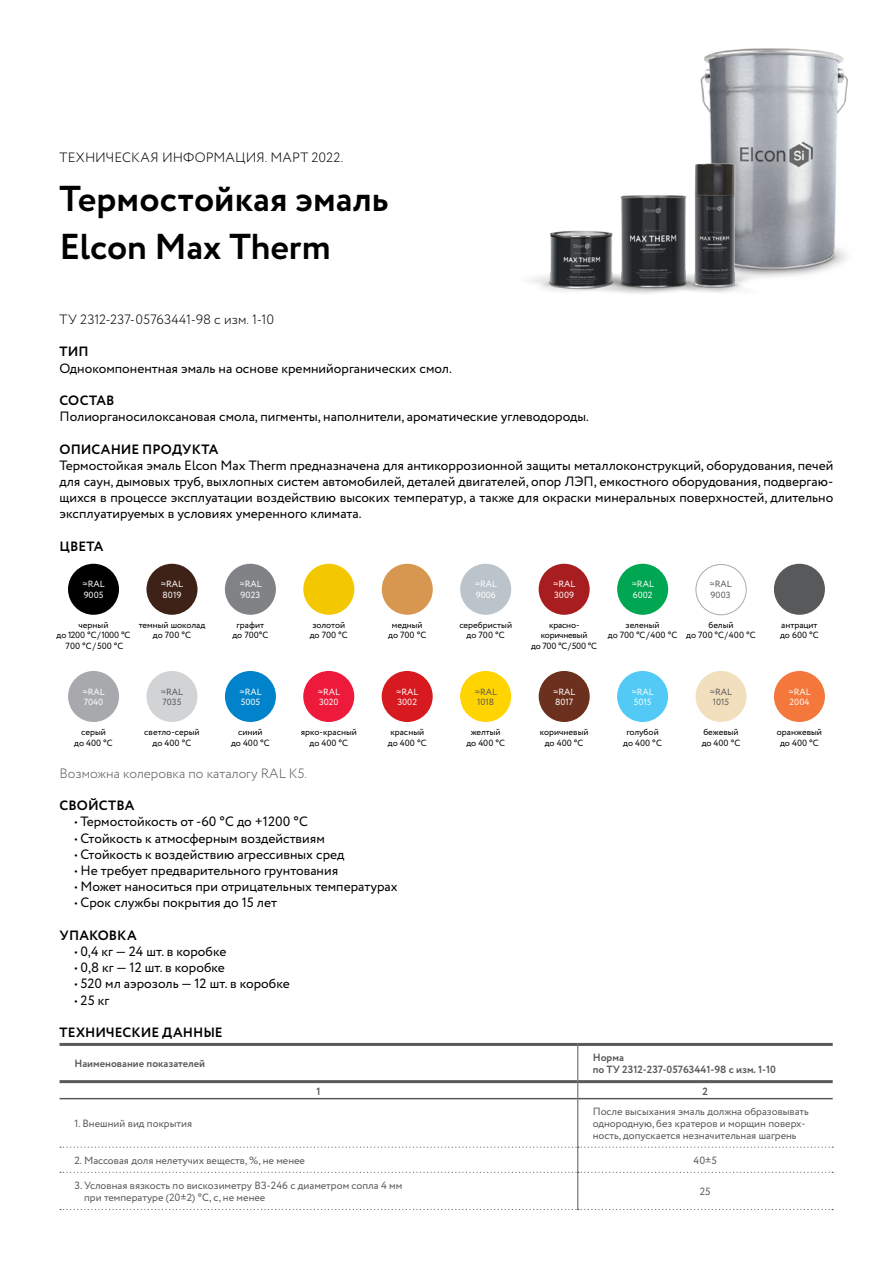
<style>
.page{position:relative;width:893px;height:1263px;background:#fff}
.page>*{position:absolute;margin:0;border:0;box-sizing:border-box;transform-origin:0 0}
.t1{font:700 36px "Circe";color:#000}
.t2{font:13.5px/16.2px "Circe";color:#000;text-align:justify}
.t3{font:700 13.5px "Circe";letter-spacing:.005em;color:#000}
.t4{font:300 13.5px "Circe";letter-spacing:.005em;color:#000}
.t5{font:300 13.5px "Circe";color:#58595b}
.t6{font:10.5px/12px "Circe";color:#58595b}
.t7{font:700 10.5px/12px "Circe";color:#58595b}
.Paragraph_Style_4{font:9px/10.8px "Circe";color:#000;text-align:center}
.Paragraph_Style_1{font:9px/10.8px "Circe";color:#fff}
.Paragraph_Style_1-2{font:9px/10.8px "Circe";color:#58595b}
.Paragraph_Style_4-2{font:9px/10.8px "Circe";letter-spacing:-.025em;color:#000;text-align:center}
</style>
<div class="page">
<img style="left:700px;top:48px;width:148px;height:229px">
<img style="left:620px;top:195px;width:35px;height:10px">
<img style="left:531px;top:205px;width:124px;height:89px">
<img style="left:655px;top:138px;width:118px;height:155px">
<div style="left:68px;top:564px;width:51px;height:51px;background:#000;border-radius:50%"></div>
<div style="left:146px;top:564px;width:51px;height:51px;background:#3e2217;border-radius:50%"></div>
<div style="left:225px;top:564px;width:51px;height:51px;background:#808285;border-radius:50%"></div>
<div style="left:303px;top:564px;width:51px;height:51px;background:#f4c801;border-radius:50%"></div>
<div style="left:382px;top:564px;width:51px;height:51px;background:#d89750;border-radius:50%"></div>
<div style="left:539px;top:564px;width:51px;height:51px;background:#a81d20;border-radius:50%"></div>
<div style="left:460px;top:564px;width:51px;height:51px;background:#bbc4ca;border-radius:50%"></div>
<div style="left:617px;top:564px;width:51px;height:51px;background:#00a651;border-radius:50%"></div>
<div style="left:696px;top:564px;width:51px;height:51px;border:1px solid #a9abae;border-radius:50%"></div>
<div style="left:774px;top:564px;width:51px;height:51px;background:#58595b;border-radius:50%"></div>
<div style="left:68px;top:671px;width:51px;height:51px;background:#a7a9ac;border-radius:50%"></div>
<div style="left:146px;top:671px;width:51px;height:51px;background:#d1d3d4;border-radius:50%"></div>
<div style="left:225px;top:671px;width:51px;height:51px;background:#0083ca;border-radius:50%"></div>
<div style="left:303px;top:671px;width:51px;height:51px;background:#ed1a3b;border-radius:50%"></div>
<div style="left:382px;top:671px;width:51px;height:51px;background:#d71920;border-radius:50%"></div>
<div style="left:460px;top:671px;width:51px;height:51px;background:#ffd400;border-radius:50%"></div>
<div style="left:539px;top:671px;width:51px;height:51px;background:#6c301e;border-radius:50%"></div>
<div style="left:617px;top:671px;width:51px;height:51px;background:#52caf5;border-radius:50%"></div>
<div style="left:695px;top:671px;width:52px;height:51px;background:#f2dfbd;border-radius:50%"></div>
<div style="left:774px;top:671px;width:51px;height:51px;background:#f4783b;border-radius:50%"></div>
<hr style="left:577px;top:1046px;width:1px;height:34px;background:#58595b">
<svg style="left:577px;top:1083px;width:1px;height:15px"></svg>
<hr style="left:577px;top:1099px;width:1px;height:47px;background:#58595b">
<hr style="left:577px;top:1173px;width:1px;height:36px;background:#58595b">
<svg style="left:60px;top:1146px;width:773px;height:27px"></svg>
<svg style="left:60px;top:1209px;width:773px;height:1px"></svg>
<hr style="left:60px;top:1043px;width:518px;height:3px;background:#58595b">
<hr style="left:578px;top:1043px;width:255px;height:3px;background:#58595b">
<hr style="left:60px;top:1080px;width:518px;height:3px;background:#58595b">
<hr style="left:578px;top:1080px;width:255px;height:3px;background:#58595b">
<hr style="left:60px;top:1098px;width:518px;height:1px;background:#58595b">
<hr style="left:578px;top:1098px;width:255px;height:1px;background:#58595b">
<p class="t4" style="left:60px;top:149px;width:285px">ТЕХНИЧЕСКАЯ ИНФОРМАЦИЯ. МАРТ 2022.</p>
<p class="t1" style="left:60px;top:174px;width:331px">Термостойкая эмаль</p>
<p class="t1" style="left:60px;top:223px;width:272px">Elcon Max Therm</p>
<p class="t4" style="left:60px;top:311px;width:216px">ТУ 2312-237-05763441-98 с изм. 1-10</p>
<p class="t3" style="left:60px;top:343px;width:31px">ТИП</p>
<p class="t2" style="left:60px;top:360px;width:394px">Однокомпонентная эмаль на основе кремнийорганических смол.</p>
<p class="t3" style="left:60px;top:391px;width:57px">СОСТАВ</p>
<p class="t2" style="left:60px;top:409px;width:531px">Полиорганосилоксановая смола, пигменты, наполнители, ароматические углеводороды.</p>
<p class="t3" style="left:60px;top:440px;width:160px">ОПИСАНИЕ ПРОДУКТА</p>
<p class="t2" style="left:60px;top:458px;width:775px">Термостойкая эмаль Elcon Max Therm предназначена для антикоррозионной защиты металлоконструкций, оборудования, печей для саун, дымовых труб, выхлопных систем автомобилей, деталей двигателей, опор ЛЭП, емкостного оборудования, подвергаю&shy;щихся в процессе эксплуатации воздействию высоких температур, а также для окраски минеральных поверхностей, длительно эксплуатируемых в условиях умеренного климата.</p>
<p class="t3" style="left:60px;top:537px;width:45px">ЦВЕТА</p>
<p class="Paragraph_Style_1" style="left:83px;top:579px;width:24px">≈RAL<br>9005</p>
<p class="Paragraph_Style_1" style="left:161px;top:579px;width:24px">≈RAL<br>8019</p>
<p class="Paragraph_Style_1" style="left:239px;top:579px;width:24px">≈RAL<br>9023</p>
<p class="Paragraph_Style_1" style="left:475px;top:579px;width:24px">≈RAL<br>9006</p>
<p class="Paragraph_Style_1" style="left:553px;top:579px;width:24px">≈RAL<br>3009</p>
<p class="Paragraph_Style_1" style="left:632px;top:579px;width:24px">≈RAL<br>6002</p>
<p class="Paragraph_Style_1-2" style="left:709px;top:579px;width:24px">≈RAL<br>9003</p>
<p class="Paragraph_Style_4" style="left:57px;top:619px;width:75px">черный<br>до 1200 °С/1000 °С<br>700 °С/500 °С</p>
<p class="Paragraph_Style_4" style="left:139px;top:619px;width:68px">темный шоколад до 700 °С</p>
<p class="Paragraph_Style_4" style="left:232px;top:619px;width:38px">графит до 700°С</p>
<p class="Paragraph_Style_4" style="left:459px;top:619px;width:54px">серебристый до 700 °С</p>
<p class="Paragraph_Style_4" style="left:310px;top:619px;width:40px;text-align:left">золотой до 700 °С</p>
<p class="Paragraph_Style_4" style="left:388px;top:619px;width:40px">медный до 700 °С</p>
<p class="Paragraph_Style_4-2" style="left:531px;top:619px;width:67px">красно&shy;коричневый<br>до 700 °С/500 °С</p>
<p class="Paragraph_Style_4" style="left:608px;top:619px;width:71px">зеленый<br>до 700 °С/400 °С</p>
<p class="Paragraph_Style_4" style="left:686px;top:619px;width:71px">белый<br>до 700 °С/400 °С</p>
<p class="Paragraph_Style_4" style="left:780px;top:619px;width:40px;text-align:left">антрацит до 600 °С</p>
<p class="Paragraph_Style_1" style="left:83px;top:686px;width:24px">≈RAL<br>7040</p>
<p class="Paragraph_Style_1-2" style="left:161px;top:686px;width:24px">≈RAL<br>7035</p>
<p class="Paragraph_Style_1" style="left:239px;top:686px;width:24px">≈RAL<br>5005</p>
<p class="Paragraph_Style_1" style="left:318px;top:686px;width:24px">≈RAL<br>3020</p>
<p class="Paragraph_Style_1" style="left:396px;top:686px;width:24px">≈RAL<br>3002</p>
<p class="Paragraph_Style_1-2" style="left:475px;top:686px;width:24px">≈RAL<br>1018</p>
<p class="Paragraph_Style_1" style="left:553px;top:686px;width:24px">≈RAL<br>8017</p>
<p class="Paragraph_Style_1" style="left:631px;top:686px;width:24px">≈RAL<br>5015</p>
<p class="Paragraph_Style_1-2" style="left:710px;top:686px;width:24px;text-align:center">≈RAL<br>1015</p>
<p class="Paragraph_Style_1" style="left:788px;top:686px;width:24px">≈RAL<br>2004</p>
<p class="Paragraph_Style_4" style="left:74px;top:727px;width:40px">серый<br>до 400 °С</p>
<p class="Paragraph_Style_4" style="left:144px;top:727px;width:57px">светло-серый до 400 °С</p>
<p class="Paragraph_Style_4" style="left:231px;top:727px;width:40px">синий<br>до 400 °С</p>
<p class="Paragraph_Style_4" style="left:301px;top:727px;width:58px">ярко-красный до 400 °С</p>
<p class="Paragraph_Style_4" style="left:388px;top:727px;width:40px;text-align:left">красный до 400 °С</p>
<p class="Paragraph_Style_4" style="left:466px;top:727px;width:40px">желтый до 400 °С</p>
<p class="Paragraph_Style_4" style="left:540px;top:727px;width:50px">коричневый до 400 °С</p>
<p class="Paragraph_Style_4" style="left:623px;top:727px;width:40px">голубой до 400 °С</p>
<p class="Paragraph_Style_4" style="left:702px;top:727px;width:40px;text-align:left">бежевый до 400 °С</p>
<p class="Paragraph_Style_4" style="left:777px;top:727px;width:47px">оранжевый до 400 °С</p>
<p class="t5" style="left:60px;top:764px;width:249px">Возможна колеровка по каталогу RAL K5.</p>
<p class="t3" style="left:60px;top:796px;width:76px">СВОЙСТВА</p>
<p class="t2" style="left:74px;top:814px;width:235px">• Термостойкость от -60 °С до +1200 °С</p>
<p class="t2" style="left:74px;top:830px;width:252px">• Стойкость к атмосферным воздействиям</p>
<p class="t2" style="left:74px;top:846px;width:271px">• Стойкость к воздействию агрессивных сред</p>
<p class="t2" style="left:74px;top:863px;width:265px">• Не требует предварительного грунтования</p>
<p class="t2" style="left:74px;top:879px;width:325px">• Может наноситься при отрицательных температурах</p>
<p class="t2" style="left:74px;top:895px;width:204px">• Срок службы покрытия до 15 лет</p>
<p class="t3" style="left:60px;top:926px;width:79px">УПАКОВКА</p>
<p class="t2" style="left:74px;top:944px;width:154px">• 0,4 кг — 24 шт. в коробке</p>
<p class="t2" style="left:74px;top:960px;width:152px">• 0,8 кг — 12 шт. в коробке</p>
<p class="t2" style="left:74px;top:976px;width:217px">• 520 мл аэрозоль — 12 шт. в коробке</p>
<p class="t2" style="left:74px;top:992px;width:36px">• 25 кг</p>
<p class="t3" style="left:60px;top:1023px;width:165px">ТЕХНИЧЕСКИЕ ДАННЫЕ</p>
<p class="t7" style="left:74px;top:1058px;width:132px">Наименование показателей</p>
<p class="t7" style="left:593px;top:1052px;width:185px">Норма<br>по ТУ 2312-237-05763441-98 с изм. 1-10</p>
<p class="t7" style="left:317px;top:1085px;width:6px">1</p>
<p class="t7" style="left:702px;top:1085px;width:7px">2</p>
<p class="t6" style="left:74px;top:1117px;width:119px">1. Внешний вид покрытия</p>
<p class="t6" style="left:593px;top:1105px;width:218px">После высыхания эмаль должна образовывать однородную, без кратеров и морщин поверх&shy;ность, допускается незначительная шагрень</p>
<p class="t6" style="left:74px;top:1154px;width:232px">2. Массовая доля нелетучих веществ, %, не менее</p>
<p class="t6" style="left:694px;top:1154px;width:25px">40±5</p>
<p class="t6" style="left:84px;top:1180px;width:320px;text-indent:-10px">3. Условная вязкость по вискозиметру ВЗ-246 с диаметром сопла 4 мм при температуре (20±2) °С, с, не менее</p>
<p class="t6" style="left:700px;top:1186px;width:12px">25</p>
</div>
